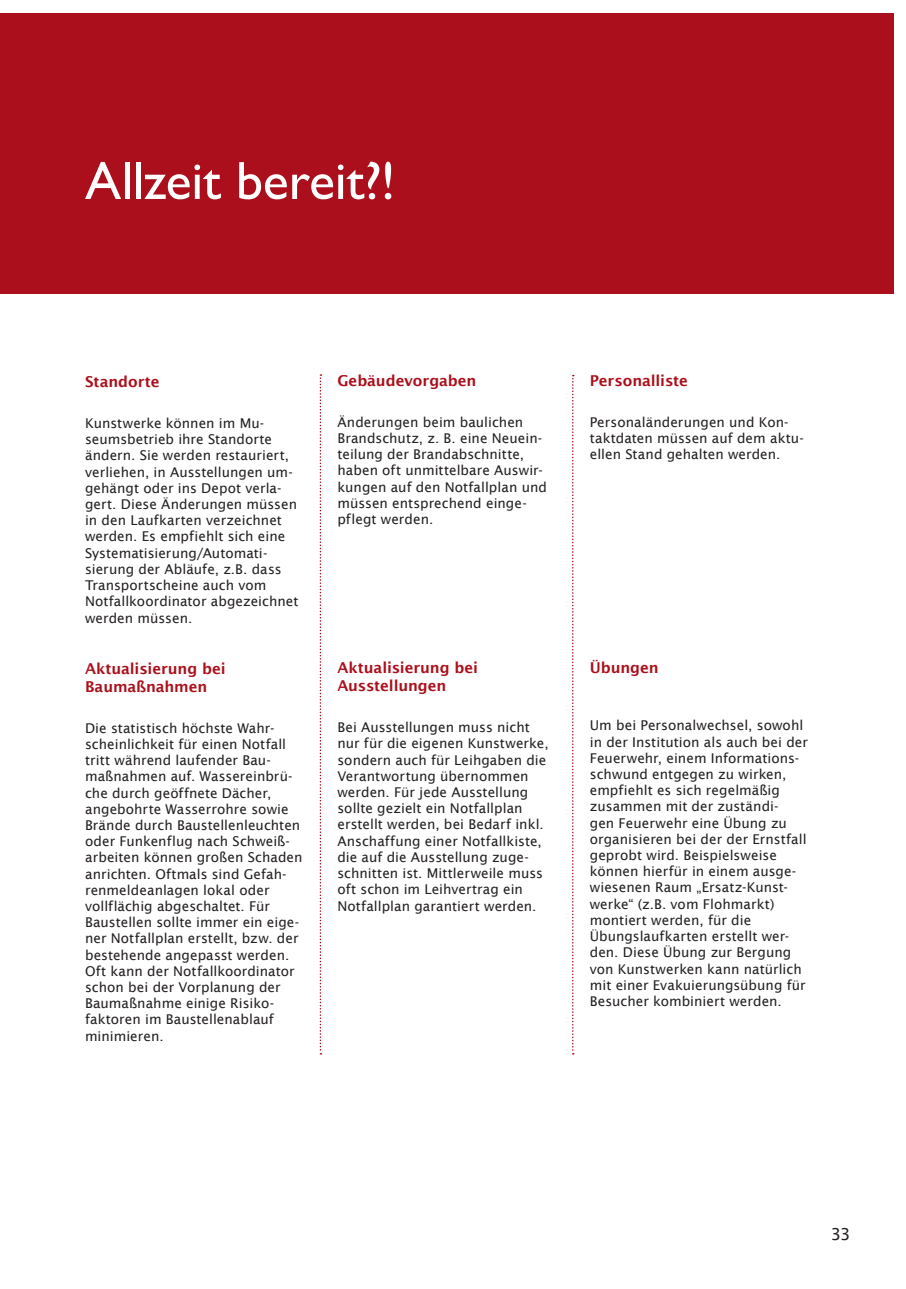
<style>
.page{position:relative;width:906px;height:1289px;background:#fff}
.page>*{position:absolute;margin:0;border:0;box-sizing:border-box;transform-origin:0 0}
.t1{font:54px "Gill Sans";letter-spacing:-.005em;color:#fff}
.t2{font:16.5px "Lucida Sans";color:#231f20}
.t3{font:600 15px/18px "Lucida Sans";letter-spacing:-.005em;color:#ab0f1b}
.t4{font:13.5px/16.2px "Lucida Sans";letter-spacing:.005em;color:#231f20}
</style>
<div class="page">
<div style="left:0;top:13px;width:893px;height:280px;background:#ab0f1b"></div>
<svg style="left:572px;top:375px;width:2px;height:679px"></svg>
<svg style="left:320px;top:374px;width:1px;height:680px"></svg>
<h1 class="t1" style="left:85px;top:149px;width:312px">Allzeit bereit?!</h1>
<p class="t3" style="left:85px;top:372px;width:76px">Standorte</p>
<p class="t4" style="left:85px;top:415px;width:215px">Kunstwerke können im Mu&shy;seumsbetrieb ihre Standorte ändern. Sie werden restauriert, verliehen, in Ausstellungen um&shy;gehängt oder ins Depot verla&shy;gert. Diese Änderungen müssen in den Laufkarten verzeichnet werden. Es empfiehlt sich eine<br>Systematisierung/Automati&shy;sierung der Abläufe, z.B. dass<br>Transportscheine auch vom<br>Notfallkoordinator abgezeichnet werden müssen.</p>
<p class="t3" style="left:85px;top:659px;width:142px">Aktualisierung bei<br>Baumaßnahmen</p>
<p class="t4" style="left:85px;top:719px;width:219px">Die statistisch höchste Wahr&shy;scheinlichkeit für einen Notfall tritt während laufender Bau&shy;maßnahmen auf. Wassereinbrü&shy;che durch geöffnete Dächer, angebohrte Wasserrohre sowie<br>Brände durch Baustellenleuchten oder Funkenflug nach Schweiß&shy;arbeiten können großen Schaden anrichten. Oftmals sind Gefah&shy;renmeldeanlagen lokal oder vollflächig abgeschaltet. Für<br>Baustellen sollte immer ein eige&shy;ner Notfallplan erstellt, bzw. der bestehende angepasst werden.<br>Oft kann der Notfallkoordinator schon bei der Vorplanung der<br>Baumaßnahme einige Risiko&shy;faktoren im Baustellenablauf minimieren.</p>
<p class="t3" style="left:337px;top:371px;width:140px">Gebäudevorgaben</p>
<p class="t4" style="left:337px;top:414px;width:211px">Änderungen beim baulichen<br>Brandschutz, z. B. eine Neuein&shy;teilung der Brandabschnitte, haben oft unmittelbare Auswir&shy;kungen auf den Notfallplan und müssen entsprechend einge&shy;pflegt werden.</p>
<p class="t3" style="left:337px;top:659px;width:142px">Aktualisierung bei<br>Ausstellungen</p>
<p class="t4" style="left:337px;top:719px;width:213px">Bei Ausstellungen muss nicht nur für die eigenen Kunstwerke, sondern auch für Leihgaben die<br>Verantwortung übernommen werden. Für jede Ausstellung sollte gezielt ein Notfallplan erstellt werden, bei Bedarf inkl.<br>Anschaffung einer Notfallkiste, die auf die Ausstellung zuge&shy;schnitten ist. Mittlerweile muss oft schon im Leihvertrag ein<br>Notfallplan garantiert werden.</p>
<p class="t3" style="left:590px;top:371px;width:100px">Personalliste</p>
<p class="t4" style="left:590px;top:414px;width:215px">Personaländerungen und Kon&shy;taktdaten müssen auf dem aktu&shy;ellen Stand gehalten werden.</p>
<p class="t3" style="left:590px;top:659px;width:70px">Übungen</p>
<p class="t4" style="left:590px;top:717px;width:220px">Um bei Personalwechsel, sowohl in der Institution als auch bei der<br>Feuerwehr, einem Informations&shy;schwund entgegen zu wirken, empfiehlt es sich regelmäßig zusammen mit der zuständi-<br>gen Feuerwehr eine Übung zu organisieren bei der der Ernstfall geprobt wird. Beispielsweise können hierfür in einem ausge&shy;wiesenen Raum „Ersatz-Kunst&shy;werke“ (z.B. vom Flohmarkt) montiert werden, für die<br>Übungslaufkarten erstellt wer&shy;den. Diese Übung zur Bergung von Kunstwerken kann natürlich mit einer Evakuierungsübung für<br>Besucher kombiniert werden.</p>
<p class="t2" style="left:830px;top:1224px;width:21px">33</p>
</div>
